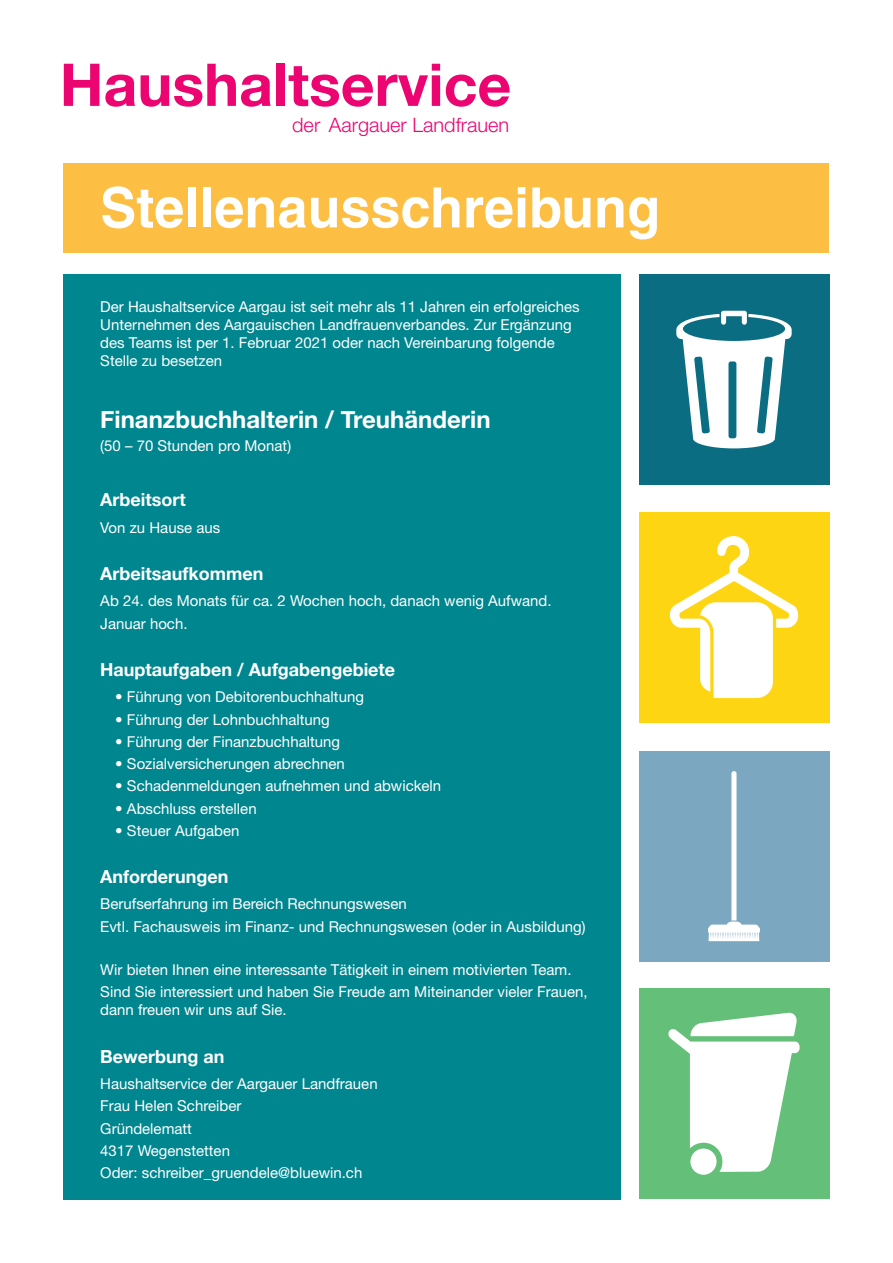
<style>
.page{position:relative;width:893px;height:1263px;background:#fff}
.page>*{position:absolute;margin:0;border:0;box-sizing:border-box;transform-origin:0 0}
.t1{font:700 59.1px "Helvetica Neue";color:#ec0570}
.t2{font:700 55.65px "Helvetica";color:#fff}
.t3{font:700 24px "Helvetica Neue";color:#fff}
.t4{font:300 19.95px "Helvetica Neue";color:#ec0570}
.t5{font:700 18px "Helvetica Neue";color:#fff}
.t6{font:15px/22.2px "Helvetica Neue";color:#fff}
</style>
<div class="page">
<div style="left:64px;top:274px;width:557px;height:925px;background:#00868f"></div>
<div style="left:64px;top:163px;width:765px;height:90px;background:#fdbf43"></div>
<div style="left:639px;top:274px;width:190px;height:211px;background:#0a6d82"></div>
<div style="left:639px;top:988px;width:190px;height:211px;background:#64bf79"></div>
<svg style="left:676px;top:311px;width:116px;height:137px"></svg>
<svg style="left:690px;top:1148px;width:27px;height:27px"></svg>
<svg style="left:668px;top:1013px;width:132px;height:159px"></svg>
<div style="left:639px;top:751px;width:190px;height:210px;background:#7ba7c0"></div>
<svg style="left:708px;top:771px;width:52px;height:170px"></svg>
<div style="left:639px;top:512px;width:190px;height:210px;background:#fed512"></div>
<svg style="left:670px;top:536px;width:128px;height:162px"></svg>
<h1 class="t1" style="left:60px;top:48px;width:453px">Haushaltservice</h1>
<h3 class="t4" style="left:292px;top:112px;width:219px">der Aargauer Landfrauen</h3>
<h2 class="t2" style="left:100px;top:174px;width:561px">Stellenausschreibung</h2>
<p class="t6" style="left:100px;top:297px;width:481px;line-height:18px">Der Haushaltservice Aargau ist seit mehr als 11 Jahren ein erfolgreiches Unternehmen des Aargauischen Landfrauenverbandes. Zur Ergänzung des Teams ist per 1. Februar 2021 oder nach Vereinbarung folgende Stelle zu besetzen</p>
<h3 class="t3" style="left:100px;top:405px;width:392px">Finanzbuchhalterin / Treuhänderin</h3>
<p class="t6" style="left:100px;top:434px;width:192px">(50 – 70 Stunden pro Monat)</p>
<p class="t5" style="left:100px;top:489px;width:87px">Arbeitsort</p>
<p class="t6" style="left:100px;top:516px;width:122px">Von zu Hause aus</p>
<p class="t5" style="left:100px;top:562px;width:165px">Arbeitsaufkommen</p>
<p class="t6" style="left:100px;top:590px;width:453px">Ab 24. des Monats für ca. 2 Wochen hoch, danach wenig Aufwand.<br>Januar hoch.</p>
<p class="t5" style="left:100px;top:658px;width:297px">Hauptaufgaben / Aufgabengebiete</p>
<p class="t6" style="left:115px;top:686px;width:250px">• Führung von Debitorenbuchhaltung</p>
<p class="t6" style="left:115px;top:708px;width:216px">• Führung der Lohnbuchhaltung</p>
<p class="t6" style="left:115px;top:730px;width:226px">• Führung der Finanzbuchhaltung</p>
<p class="t6" style="left:115px;top:752px;width:231px">• Sozialversicherungen abrechnen</p>
<p class="t6" style="left:115px;top:775px;width:327px">• Schadenmeldungen aufnehmen und abwickeln</p>
<p class="t6" style="left:115px;top:797px;width:143px">• Abschluss erstellen</p>
<p class="t6" style="left:115px;top:819px;width:126px">• Steuer Aufgaben</p>
<p class="t5" style="left:100px;top:865px;width:130px">Anforderungen</p>
<p class="t6" style="left:100px;top:893px;width:487px">Berufserfahrung im Bereich Rechnungswesen<br>Evtl. Fachausweis im Finanz- und Rechnungswesen (oder in Ausbildung)</p>
<p class="t6" style="left:100px;top:958px;width:489px">Wir bieten Ihnen eine interessante Tätigkeit in einem motivierten Team.<br>Sind Sie interessiert und haben Sie Freude am Miteinander vieler Frauen,</p>
<p class="t6" style="left:100px;top:999px;width:188px">dann freuen wir uns auf Sie.</p>
<p class="t5" style="left:100px;top:1045px;width:126px">Bewerbung an</p>
<p class="t6" style="left:100px;top:1072px;width:279px">Haushaltservice der Aargauer Landfrauen<br>Frau Helen Schreiber<br>Gründelematt<br>4317 Wegenstetten<br>Oder: schreiber_gruendele@bluewin.ch</p>
</div>
